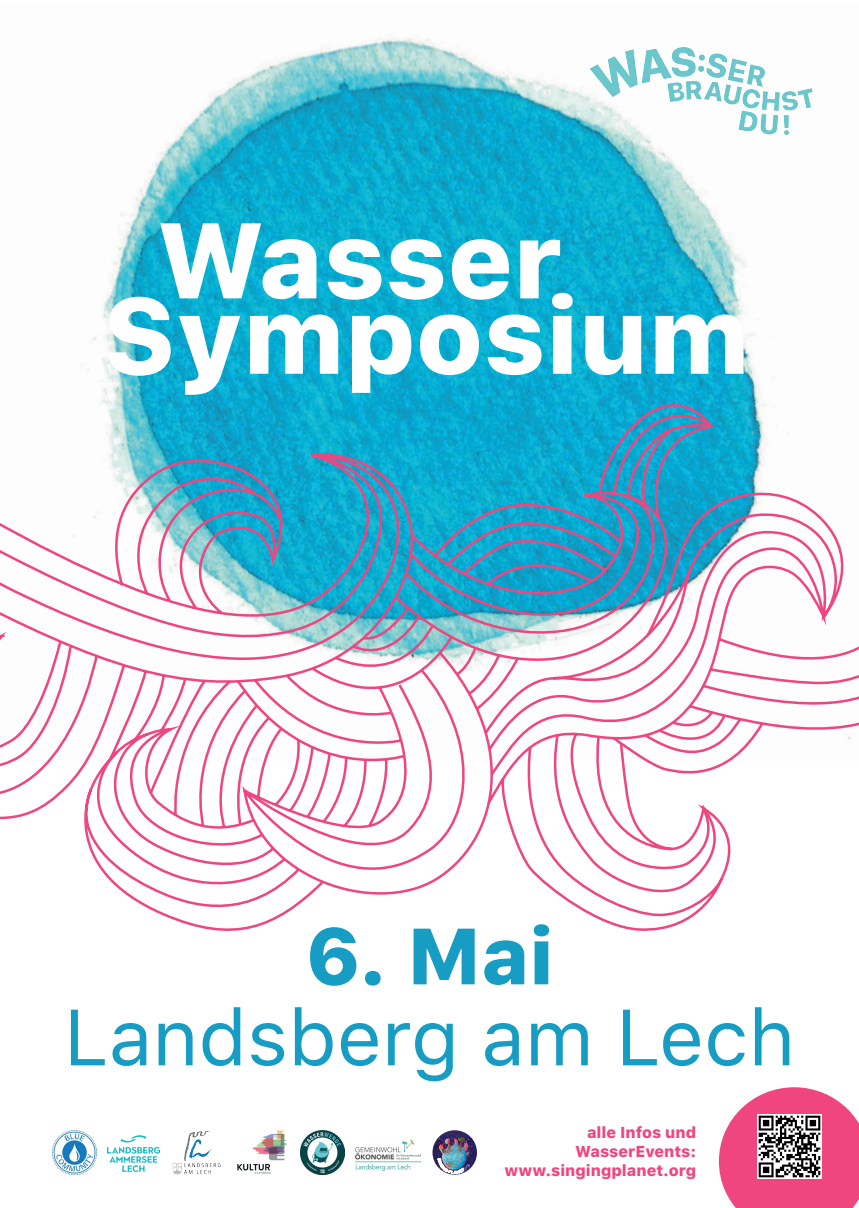
<style>
.page{position:relative;width:859px;height:1208px;background:#fff}
.page>*{position:absolute;margin:0;border:0;box-sizing:border-box;transform-origin:0 0}
.t1{font:800 106.4px "SF Pro Text";color:#fff}
.t2{font:79px "SF Pro Text";color:#179dc3}
.t3{font:800 79px "SF Pro Text";color:#179dc3}
.t4{font:800 15.7px/18.9px "SF Pro Text";color:#ef4680;text-align:right}
</style>
<div class="page">
<img style="left:81px;top:38px;width:694px;height:405px">
<svg style="left:0;top:443px;width:859px;height:488px"></svg>
<svg style="left:597px;top:391px;width:117px;height:128px;background:#279ac4"></svg>
<svg style="left:546px;top:732px;width:185px;height:177px"></svg>
<svg style="left:719px;top:1087px;width:140px;height:121px"></svg>
<img style="left:356px;top:1139px;width:64px;height:31px">
<img style="left:52px;top:1130px;width:45px;height:44px">
<img style="left:108px;top:1135px;width:52px;height:36px">
<img style="left:237px;top:1130px;width:50px;height:44px">
<img style="left:172px;top:1131px;width:49px;height:43px">
<img style="left:300px;top:1130px;width:45px;height:44px">
<img style="left:432px;top:1130px;width:45px;height:44px;border-radius:22px">
<svg style="left:438px;top:1158px;width:32px;height:16px"></svg>
<img style="left:757px;top:1114px;width:64px;height:64px">
<img style="left:570px;top:38px;width:243px;height:111px">
<h1 class="t1" style="left:156px;top:199px;width:408px">Wasser</h1>
<h1 class="t1" style="left:102px;top:275px;width:649px">Symposium</h1>
<h2 class="t3" style="left:305px;top:911px;width:250px">6. Mai</h2>
<h2 class="t2" style="left:64px;top:980px;width:733px">Landsberg am Lech</h2>
<p class="t4" style="left:505px;top:1123px;width:193px">alle Infos und<br>WasserEvents: www.singingplanet.org</p>
</div>
